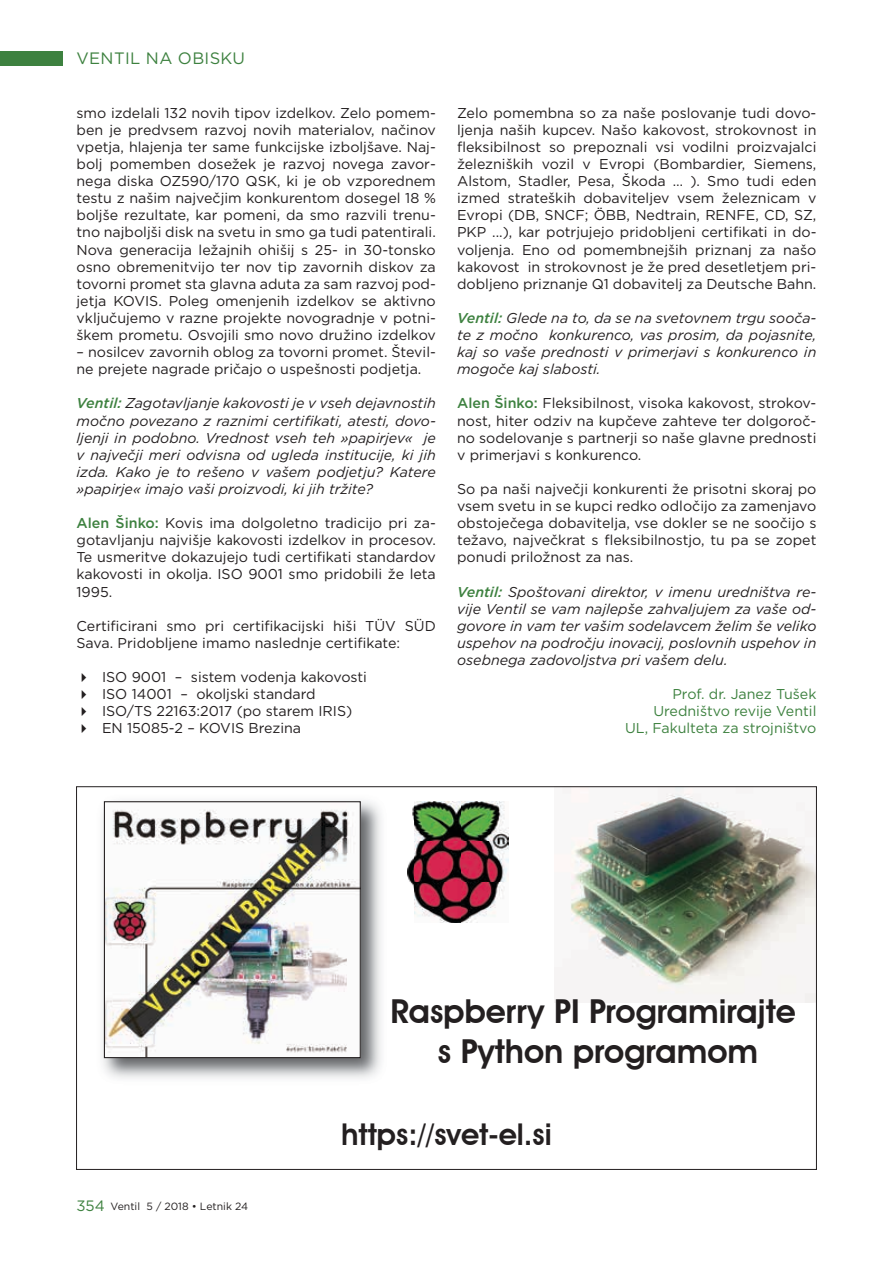
<style>
.page{position:relative;width:893px;height:1263px;background:#fff}
.page>*{position:absolute;margin:0;border:0;box-sizing:border-box;transform-origin:0 0}
.t1{font:600 33px/39.6px "Avant Garde IT Cby BT";color:#231f20;text-align:center}
.t2{font:600 30px "Avant Garde IT Cby BT";color:#231f20}
.t3{font:16.5px "Gotham";letter-spacing:.02em;color:#3d813f}
.t4{font:15px "Gotham";color:#3d813f}
.t5{font:14.25px/17.1px "Gotham";color:#231f20;text-align:justify}
.t6{font:italic 14.25px/17.1px "Gotham";color:#231f20;text-align:justify}
.t7{font:14.25px/17.1px "Gotham";color:#3d813f;text-align:right}
.t8{font:10.5px "Gotham";color:#231f20}
.s1{font-weight:500;color:#3d813f}
</style>
<div class="page">
<div style="left:0;top:51px;width:62px;height:14px;background:#3d813f"></div>
<img style="left:555px;top:788px;width:260px;height:214px">
<img style="left:102px;top:800px;width:306px;height:279px">
<img style="left:106px;top:803px;width:253px;height:253px">
<div style="left:104px;top:801px;width:257px;height:257px;border:1px solid #231f20"></div>
<img style="left:408px;top:802px;width:100px;height:121px">
<p class="t3" style="left:77px;top:48px;width:170px">VENTIL NA OBISKU</p>
<p class="t5" style="left:77px;top:104px;width:361px">smo izdelali 132 novih tipov izdelkov. Zelo pomem&shy;ben je predvsem razvoj novih materialov, načinov vpetja, hlajenja ter same funkcijske izboljšave. Naj&shy;bolj pomemben dosežek je razvoj novega zavor&shy;nega diska OZ590/170 QSK, ki je ob vzporednem testu z našim največjim konkurentom dosegel 18 % boljše rezultate, kar pomeni, da smo razvili trenu&shy;tno najboljši disk na svetu in smo ga tudi patentirali.<br>Nova generacija ležajnih ohišij s 25- in 30-tonsko osno obremenitvijo ter nov tip zavornih diskov za tovorni promet sta glavna aduta za sam razvoj pod&shy;jetja KOVIS. Poleg omenjenih izdelkov se aktivno vključujemo v razne projekte novogradnje v potni&shy;škem prometu. Osvojili smo novo družino izdelkov</p>
<p class="t5" style="left:77px;top:343px;width:361px">– nosilcev zavornih oblog za tovorni promet. Števil&shy;ne prejete nagrade pričajo o uspešnosti podjetja.</p>
<p class="t6" style="left:77px;top:395px;width:361px"><span class="s1">Ventil:</span> Zagotavljanje kakovosti je v vseh dejavnostih močno povezano z raznimi certifikati, atesti, dovo&shy;ljenji in podobno. Vrednost vseh teh »papirjev« je v največji meri odvisna od ugleda institucije, ki jih izda. Kako je to rešeno v vašem podjetju? Katere »papirje« imajo vaši proizvodi, ki jih tržite?</p>
<p class="t5" style="left:77px;top:514px;width:361px"><span class="s1">Alen Šinko:</span> Kovis ima dolgoletno tradicijo pri za&shy;gotavljanju najvišje kakovosti izdelkov in procesov.<br>Te usmeritve dokazujejo tudi certifikati standardov kakovosti in okolja. ISO 9001 smo pridobili že leta 1995.</p>
<p class="t5" style="left:77px;top:617px;width:361px">Certificirani smo pri certifikacijski hiši TÜV SÜD<br>Sava. Pridobljene imamo naslednje certifikate:</p>
<p class="t5" style="left:102px;top:668px;width:266px;text-align:left">ISO 9001 – sistem vodenja kakovosti<br>ISO 14001 – okoljski standard<br>ISO/TS 22163:2017 (po starem IRIS)<br>EN 15085-2 – KOVIS Brezina</p>
<p class="t5" style="left:457px;top:104px;width:361px">Zelo pomembna so za naše poslovanje tudi dovo&shy;ljenja naših kupcev. Našo kakovost, strokovnost in fleksibilnost so prepoznali vsi vodilni proizvajalci železniških vozil v Evropi (Bombardier, Siemens, Alstom, Stadler, Pesa, Škoda … ). Smo tudi eden izmed strateških dobaviteljev vsem železnicam v Evropi (DB, SNCF; ÖBB, Nedtrain, RENFE, CD, SZ, PKP ...), kar potrjujejo pridobljeni certifikati in do&shy;voljenja. Eno od pomembnejših priznanj za našo kakovost in strokovnost je že pred desetletjem pri&shy;dobljeno priznanje Q1 dobavitelj za Deutsche Bahn.</p>
<p class="t6" style="left:457px;top:309px;width:361px"><span class="s1">Ventil:</span> Glede na to, da se na svetovnem trgu sooča&shy;te z močno konkurenco, vas prosim, da pojasnite, kaj so vaše prednosti v primerjavi s konkurenco in mogoče kaj slabosti.</p>
<p class="t5" style="left:457px;top:395px;width:361px"><span class="s1">Alen Šinko:</span> Fleksibilnost, visoka kakovost, strokov&shy;nost, hiter odziv na kupčeve zahteve ter dolgoroč&shy;no sodelovanje s partnerji so naše glavne prednosti v primerjavi s konkurenco.</p>
<p class="t5" style="left:457px;top:480px;width:361px">So pa naši največji konkurenti že prisotni skoraj po vsem svetu in se kupci redko odločijo za zamenjavo obstoječega dobavitelja, vse dokler se ne soočijo s težavo, največkrat s fleksibilnostjo, tu pa se zopet ponudi priložnost za nas.</p>
<p class="t6" style="left:457px;top:583px;width:361px"><span class="s1">Ventil:</span> Spoštovani direktor, v imenu uredništva re&shy;vije Ventil se vam najlepše zahvaljujem za vaše od&shy;govore in vam ter vašim sodelavcem želim še veliko uspehov na področju inovacij, poslovnih uspehov in osebnega zadovoljstva pri vašem delu.</p>
<p class="t7" style="left:625px;top:685px;width:193px">Prof. dr. Janez Tušek<br>Uredništvo revije Ventil<br>UL, Fakulteta za strojništvo</p>
<h1 class="t1" style="left:391px;top:992px;width:407px">Raspberry PI Programirajte s Python programom</h1>
<p class="t4" style="left:77px;top:1196px;width:30px">354</p>
<p class="t8" style="left:111px;top:1199px;width:139px">Ventil 5 / 2018 • Letnik 24</p>
<h2 class="t2" style="left:341px;top:1116px;width:212px">https://svet-el.si</h2>
</div>
